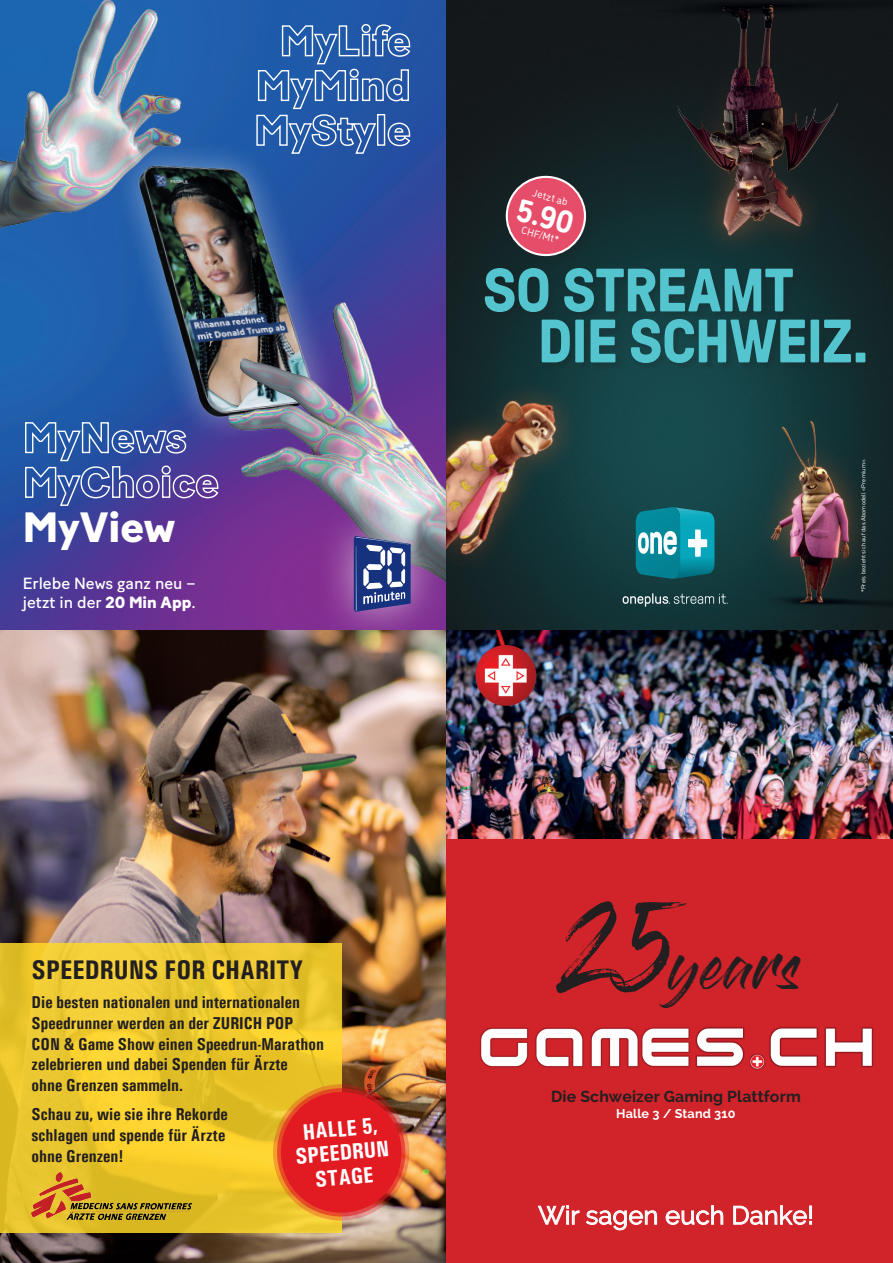
<style>
.page{position:relative;width:893px;height:1263px;background:#fff}
.page>*{position:absolute;margin:0;border:0;box-sizing:border-box;transform-origin:0 0}
.t1{font:46.95px "Gloss And Bloom";color:#231f20}
.t2{font:800 42.3px "Baton Turbo App";color:#fff}
.t3{font:700 32.1px "DI Nosaur";color:#fff}
.t4{font:700 condensed 27px "Univers";color:#231f20}
.t5{font:25.35px "Raleway";letter-spacing:.01em;color:#fff}
.t6{font:700 condensed 22.5px/24px "Univers";color:#fff;text-align:center}
.t7{font:700 condensed 17.25px/20.7px "Univers";color:#231f20}
.t8{font:16.2px/19.5px "Baton Turbo App";color:#fff}
.t9{font:700 15.75px "Raleway";letter-spacing:.01em;color:#231f20}
.t10{font:700 12.6px "Raleway";letter-spacing:.01em;color:#fff}
.t11{font:10.35px "DI Nosaur";color:#fff}
.t12{font:6px "DI Nosaur";letter-spacing:.03em;color:#fff}
.s1{font-weight:800}
.s2{font-size:94.05px}
</style>
<div class="page">
<img style="left:0;top:0;width:446px;height:1263px">
<img style="left:0;top:0;width:399px;height:541px">
<svg style="left:24px;top:421px;width:195px;height:174px"></svg>
<img style="left:27px;top:10px;width:419px;height:573px">
<div style="left:315px;top:499px;width:131px;height:133px;background:#fff;opacity:.6"></div>
<svg style="left:354px;top:536px;width:57px;height:76px"></svg>
<svg style="left:0;top:943px;width:342px;height:290px"></svg>
<svg style="left:273px;top:1084px;width:136px;height:136px"></svg>
<svg style="left:277px;top:1088px;width:128px;height:128px"></svg>
<div style="left:281px;top:1092px;width:121px;height:121px;background:#e21a21;border-radius:50%"></div>
<img style="left:32px;top:1173px;width:159px;height:46px">
<img style="left:446px;top:0;width:447px;height:839px">
<img style="left:668px;top:337px;width:225px;height:276px">
<img style="left:446px;top:378px;width:133px;height:205px">
<img style="left:609px;top:0;width:284px;height:281px">
<div style="left:543px;top:320px;width:330px;height:51px;background:#231f20;opacity:.2"></div>
<svg style="left:542px;top:319px;width:323px;height:44px"></svg>
<div style="left:486px;top:269px;width:314px;height:51px;background:#231f20;opacity:.2"></div>
<svg style="left:485px;top:268px;width:308px;height:44px"></svg>
<svg style="left:623px;top:593px;width:105px;height:14px"></svg>
<svg style="left:636px;top:507px;width:78px;height:73px"></svg>
<div style="left:505px;top:178px;width:88px;height:88px;background:#132b2d"></div>
<svg style="left:500px;top:170px;width:92px;height:89px"></svg>
<svg style="left:441px;top:631px;width:11px;height:2px"></svg>
<div style="left:446px;top:839px;width:447px;height:424px;background:#d0232a"></div>
<img style="left:480px;top:1027px;width:394px;height:43px">
<img style="left:475px;top:645px;width:61px;height:61px">
<svg style="left:537px;top:1205px;width:121px;height:26px"></svg>
<svg style="left:665px;top:1205px;width:59px;height:20px"></svg>
<svg style="left:733px;top:1205px;width:79px;height:20px"></svg>
<h2 class="t2" style="left:23px;top:495px;width:154px">MyView</h2>
<p class="t8" style="left:23px;top:572px;width:174px">Erlebe News ganz neu – jetzt in der <span class="s1">20 Min App</span>.</p>
<h3 class="t4" style="left:32px;top:953px;width:273px">SPEEDRUNS FOR CHARITY</h3>
<p class="t7" style="left:32px;top:992px;width:294px">Die besten nationalen und internationalen Speedrunner werden an der ZURICH POP CON &amp; Game Show einen Speedrun-Marathon zelebrieren und dabei Spenden für Ärzte<br>ohne Grenzen sammeln.</p>
<p class="t7" style="left:32px;top:1104px;width:198px">Schau zu, wie sie ihre Rekorde schlagen und spende für Ärzte ohne Grenzen!</p>
<h3 class="t6" style="left:292px;top:1120px;width:95px;rotate:-5deg">HALLE 5,<br>SPEEDRUN<br>STAGE</h3>
<p class="t11" style="left:535px;top:186px;width:38px;rotate:15deg">Jetzt ab</p>
<h3 class="t3" style="left:524px;top:185px;width:59px;rotate:15deg">5.90</h3>
<p class="t11" style="left:524px;top:223px;width:40px;rotate:15deg">CHF/Mt*</p>
<p class="t12" style="left:859px;top:592px;width:135px;rotate:-90deg">*Preis bezieht sich auf das Abomodell «Premium».</p>
<h1 class="t1" style="left:565px;top:945px;width:237px"><span class="s2">25</span>YEARS</h1>
<p class="t9" style="left:551px;top:1087px;width:251px">Die Schweizer Gaming Plattform</p>
<p class="t10" style="left:616px;top:1106px;width:121px">Halle 3 / Stand 310</p>
<h3 class="t5" style="left:538px;top:1200px;width:277px">Wir sagen euch Danke!</h3>
</div>
